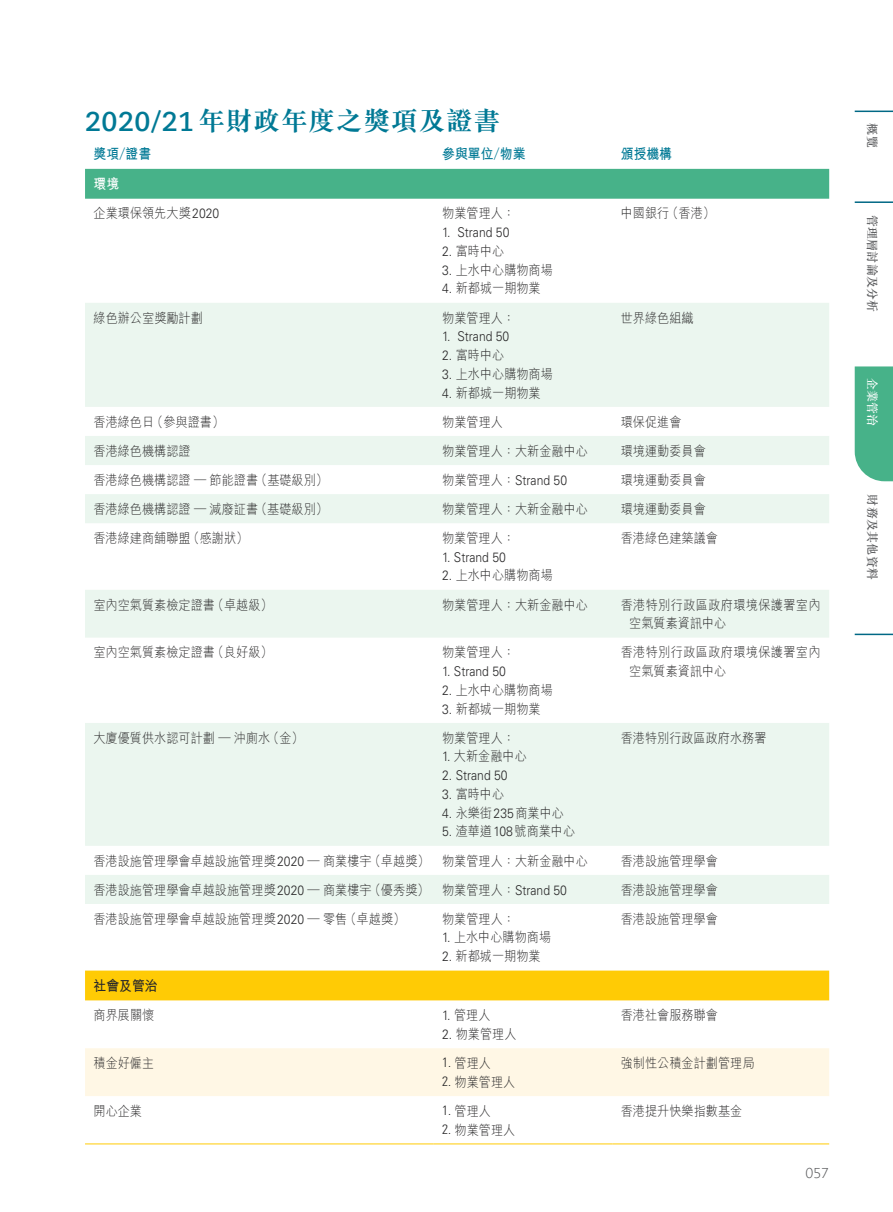
<style>
.page{position:relative;width:893px;height:1212px;background:#fff}
.page>*{position:absolute;margin:0;border:0;box-sizing:border-box;transform-origin:0 0}
.t1{font:700 27px "M Sung HK";letter-spacing:.02em;color:#007995}
.t2{font:700 14.25px "M Hei HK";color:#007995;scale:.9 1}
.t3{font:700 14.25px "M Hei HK";color:#292829;scale:.9 1}
.t4{font:300 14.25px "PMN Caecilia W01 45";color:#58595b}
.t5{font:700 14.25px "M Hei HK";color:#fff;scale:.9 1}
.t6{font:300 13.5px "M Hei HK";color:#292829;scale:.9 1}
.t7{font:300 13.5px "Univers LT Std";color:#292829;scale:.9 1}
.t8{font:300 13.5px/18.8px "M Hei HK";letter-spacing:.03em;color:#292829;scale:.9 1}
.t9{font:500 12px "M Sung HK";letter-spacing:.02em;color:#58595b}
.t10{font:500 12px "M Sung HK";color:#fff}
.s1{font-family:"PMN Caecilia W01 75"}
.s2{font-family:"Univers LT Std"}
.s3{font-family:"M Hei HK"}
.s4{font-family:"Univers LT Std";font-stretch:condensed}
</style>
<div class="page">
<div style="left:855px;top:366px;width:38px;height:115px;background:#47b289"></div>
<hr style="left:855px;top:111px;width:38px;height:1px;background:#006885">
<hr style="left:855px;top:201px;width:38px;height:2px;background:#006885">
<hr style="left:855px;top:634px;width:38px;height:1px;background:#006885">
<div style="left:85px;top:169px;width:744px;height:30px;background:#47b289"></div>
<svg style="left:85px;top:303px;width:744px;height:543px;fill:#ebf6ef"></svg>
<div style="left:85px;top:875px;width:744px;height:29px;background:#ebf6ef"></div>
<div style="left:85px;top:970px;width:744px;height:30px;background:#ffcb05"></div>
<div style="left:85px;top:1048px;width:744px;height:48px;background:#fff7e5"></div>
<hr style="left:85px;top:1143px;width:349px;height:1px;background:#ffcb05">
<hr style="left:434px;top:1143px;width:178px;height:1px;background:#ffcb05">
<hr style="left:612px;top:1143px;width:217px;height:1px;background:#ffcb05">
<h1 class="t1" style="left:85px;top:108px;width:417px"><span class="s1">2020/21</span>年財政年度之獎項及證書</h1>
<p class="t2" style="left:94px;top:144px;width:66px">獎項/證書</p>
<p class="t2" style="left:442px;top:144px;width:94px">參與單位/物業</p>
<p class="t2" style="left:621px;top:144px;width:59px">頒授機構</p>
<p class="t5" style="left:94px;top:174px;width:30px">環境</p>
<p class="t6" style="left:94px;top:207px;width:141px">企業環保領先大獎<span class="s2">2020</span></p>
<p class="t6" style="left:442px;top:207px;width:83px">物業管理人：</p>
<p class="t7" style="left:442px;top:224px;width:76px">1. Strand 50</p>
<p class="t6" style="left:442px;top:244px;width:71px"><span class="s2">2.</span> 富時中心</p>
<p class="t6" style="left:442px;top:263px;width:125px"><span class="s2">3.</span> 上水中心購物商場</p>
<p class="t6" style="left:442px;top:282px;width:111px"><span class="s2">4.</span> 新都城一期物業</p>
<p class="t6" style="left:621px;top:207px;width:106px">中國銀行（香港）</p>
<p class="t6" style="left:94px;top:311px;width:123px">綠色辦公室獎勵計劃</p>
<p class="t6" style="left:442px;top:311px;width:83px">物業管理人：</p>
<p class="t7" style="left:442px;top:328px;width:76px">1. Strand 50</p>
<p class="t6" style="left:442px;top:348px;width:71px"><span class="s2">2.</span> 富時中心</p>
<p class="t6" style="left:442px;top:367px;width:125px"><span class="s2">3.</span> 上水中心購物商場</p>
<p class="t6" style="left:442px;top:386px;width:111px"><span class="s2">4.</span> 新都城一期物業</p>
<p class="t6" style="left:621px;top:311px;width:83px">世界綠色組織</p>
<p class="t6" style="left:94px;top:415px;width:147px">香港綠色日（參與證書）</p>
<p class="t6" style="left:442px;top:415px;width:69px">物業管理人</p>
<p class="t6" style="left:621px;top:415px;width:69px">環保促進會</p>
<p class="t6" style="left:94px;top:444px;width:110px">香港綠色機構認證</p>
<p class="t6" style="left:442px;top:444px;width:164px">物業管理人：大新金融中心</p>
<p class="t6" style="left:621px;top:444px;width:96px">環境運動委員會</p>
<p class="t6" style="left:93px;top:473px;width:262px">香港綠色機構認證 — 節能證書（基礎級別）</p>
<p class="t7" style="left:442px;top:472px;width:140px"><span class="s3">物業管理人：</span>Strand 50</p>
<p class="t6" style="left:621px;top:473px;width:96px">環境運動委員會</p>
<p class="t6" style="left:93px;top:502px;width:262px">香港綠色機構認證 — 減廢証書（基礎級別）</p>
<p class="t6" style="left:442px;top:502px;width:164px">物業管理人：大新金融中心</p>
<p class="t6" style="left:621px;top:502px;width:96px">環境運動委員會</p>
<p class="t6" style="left:93px;top:531px;width:174px">香港綠建商舖聯盟（感謝狀）</p>
<p class="t6" style="left:442px;top:531px;width:83px">物業管理人：</p>
<p class="t7" style="left:442px;top:549px;width:72px">1. Strand 50</p>
<p class="t6" style="left:442px;top:568px;width:125px"><span class="s2">2.</span> 上水中心購物商場</p>
<p class="t6" style="left:621px;top:531px;width:109px">香港綠色建築議會</p>
<p class="t6" style="left:93px;top:598px;width:201px">室內空氣質素檢定證書（卓越級）</p>
<p class="t6" style="left:442px;top:598px;width:164px">物業管理人：大新金融中心</p>
<p class="t8" style="left:629px;top:595px;width:214px;text-indent:-9px">香港特別行政區政府環境保護署室內空氣質素資訊中心</p>
<p class="t6" style="left:93px;top:645px;width:201px">室內空氣質素檢定證書（良好級）</p>
<p class="t6" style="left:442px;top:645px;width:83px">物業管理人：</p>
<p class="t7" style="left:442px;top:663px;width:72px">1. Strand 50</p>
<p class="t6" style="left:442px;top:683px;width:125px"><span class="s2">2.</span> 上水中心購物商場</p>
<p class="t6" style="left:442px;top:702px;width:111px"><span class="s2">3.</span> 新都城一期物業</p>
<p class="t8" style="left:629px;top:643px;width:214px;text-indent:-9px">香港特別行政區政府環境保護署室內空氣質素資訊中心</p>
<p class="t6" style="left:93px;top:731px;width:235px">大廈優質供水認可計劃 — 沖廁水（金）</p>
<p class="t6" style="left:442px;top:731px;width:83px">物業管理人：</p>
<p class="t6" style="left:442px;top:749px;width:96px"><span class="s2">1.</span> 大新金融中心</p>
<p class="t7" style="left:442px;top:767px;width:74px">2. Strand 50</p>
<p class="t6" style="left:442px;top:787px;width:71px"><span class="s2">3.</span> 富時中心</p>
<p class="t6" style="left:442px;top:806px;width:137px"><span class="s2">4.</span> 永樂街<span class="s2">235</span>商業中心</p>
<p class="t6" style="left:442px;top:824px;width:149px"><span class="s2">5.</span> 渣華道<span class="s2">108</span>號商業中心</p>
<p class="t6" style="left:621px;top:731px;width:164px">香港特別行政區政府水務署</p>
<p class="t6" style="left:93px;top:854px;width:551px">香港設施管理學會卓越設施管理獎<span class="s2">2020</span> — 商業樓宇（卓越獎） 物業管理人：大新金融中心</p>
<p class="t6" style="left:621px;top:854px;width:109px">香港設施管理學會</p>
<p class="t6" style="left:93px;top:883px;width:528px">香港設施管理學會卓越設施管理獎<span class="s2">2020</span> — 商業樓宇（優秀獎） 物業管理人：<span class="s2">Strand 50</span></p>
<p class="t6" style="left:621px;top:883px;width:110px">香港設施管理學會</p>
<p class="t6" style="left:93px;top:912px;width:348px">香港設施管理學會卓越設施管理獎<span class="s2">2020</span> — 零售（卓越獎）</p>
<p class="t6" style="left:442px;top:912px;width:83px">物業管理人：</p>
<p class="t6" style="left:442px;top:930px;width:123px"><span class="s2">1.</span> 上水中心購物商場</p>
<p class="t6" style="left:442px;top:949px;width:111px"><span class="s2">2.</span> 新都城一期物業</p>
<p class="t6" style="left:621px;top:912px;width:109px">香港設施管理學會</p>
<p class="t3" style="left:94px;top:975px;width:73px">社會及管治</p>
<p class="t6" style="left:94px;top:1008px;width:69px">商界展關懷</p>
<p class="t6" style="left:442px;top:1008px;width:55px"><span class="s2">1.</span> 管理人</p>
<p class="t6" style="left:442px;top:1027px;width:84px"><span class="s2">2.</span> 物業管理人</p>
<p class="t6" style="left:94px;top:1056px;width:69px">積金好僱主</p>
<p class="t6" style="left:442px;top:1056px;width:56px"><span class="s4">1.</span> 管理人</p>
<p class="t6" style="left:442px;top:1075px;width:83px"><span class="s4">2.</span> 物業管理人</p>
<p class="t6" style="left:94px;top:1104px;width:56px">開心企業</p>
<p class="t6" style="left:442px;top:1104px;width:56px"><span class="s4">1.</span> 管理人</p>
<p class="t6" style="left:442px;top:1123px;width:83px"><span class="s4">2.</span> 物業管理人</p>
<p class="t6" style="left:621px;top:1008px;width:109px">香港社會服務聯會</p>
<p class="t6" style="left:621px;top:1056px;width:150px">強制性公積金計劃管理局</p>
<p class="t6" style="left:621px;top:1104px;width:136px">香港提升快樂指數基金</p>
<p class="t4" style="left:805px;top:1165px;width:25px">057</p>
<p class="t9" style="left:881px;top:123px;width:26px;rotate:90deg">概覽</p>
<p class="t9" style="left:881px;top:215px;width:99px;rotate:90deg">管理層討論及分析</p>
<p class="t10" style="left:881px;top:378px;width:50px;rotate:90deg">企業管治</p>
<p class="t9" style="left:881px;top:494px;width:87px;rotate:90deg">財務及其他資料</p>
</div>
